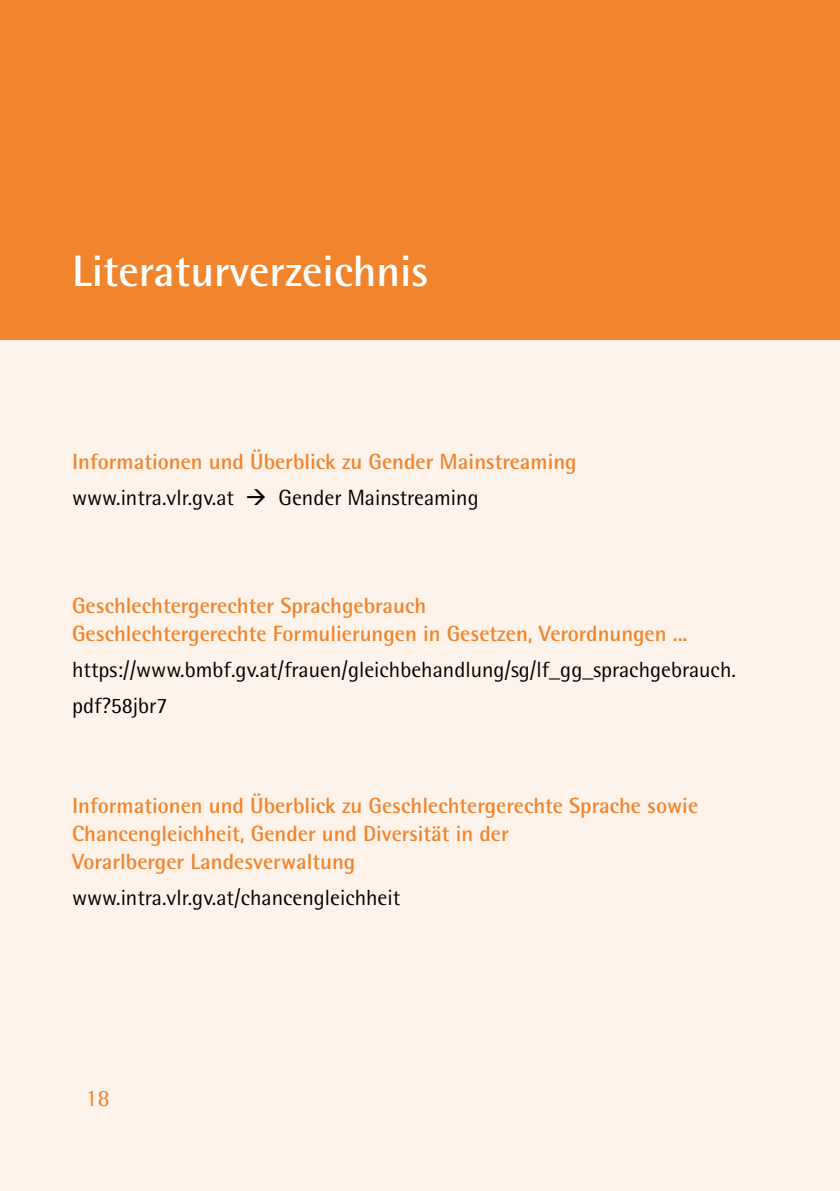
<style>
.page{position:relative;width:840px;height:1191px;background:#fff}
.page>*{position:absolute;margin:0;border:0;box-sizing:border-box;transform-origin:0 0}
.t1{font:700 44px "Rotis Semi Sans Pro";color:#fff}
.t2{font:24px "Rotis Semi Serif Pro";color:#f1852d}
.t3{font:700 22px/28px "Rotis Semi Sans Pro";color:#f1852d}
.t4{font:22px/36px "Rotis Semi Sans Pro";color:#000}
.s1{font-weight:400;color:#000}
.s2{color:#000}
</style>
<div class="page">
<div style="left:0;top:161px;width:839px;height:1030px;background:#fef3ea"></div>
<div style="left:0;top:0;width:839px;height:339px;background:#f1852d"></div>
<h1 class="t1" style="left:72px;top:244px;width:358px">Literaturverzeichnis</h1>
<p class="t3" style="left:72px;top:443px;width:506px;line-height:36px">Informationen und Überblick zu Gender Mainstreaming <span class="s1">www.intra.vlr.gv.at</span> <span class="s2">→</span> <span class="s1">Gender Mainstreaming</span></p>
<p class="t3" style="left:72px;top:591px;width:616px">Geschlechtergerechter Sprachgebrauch<br>Geschlechtergerechte Formulierungen in Gesetzen, Verordnungen ...</p>
<p class="t4" style="left:72px;top:652px;width:665px">https://www.bmbf.gv.at/frauen/gleichbehandlung/sg/lf_gg_sprachgebrauch. pdf?58jbr7</p>
<p class="t3" style="left:72px;top:791px;width:627px">Informationen und Überblick zu Geschlechtergerechte Sprache sowie<br>Chancengleichheit, Gender und Diversität in der<br>Vorarlberger Landesverwaltung</p>
<p class="t4" style="left:72px;top:880px;width:329px">www.intra.vlr.gv.at/chancengleichheit</p>
<p class="t2" style="left:85px;top:1083px;width:26px">18</p>
</div>
